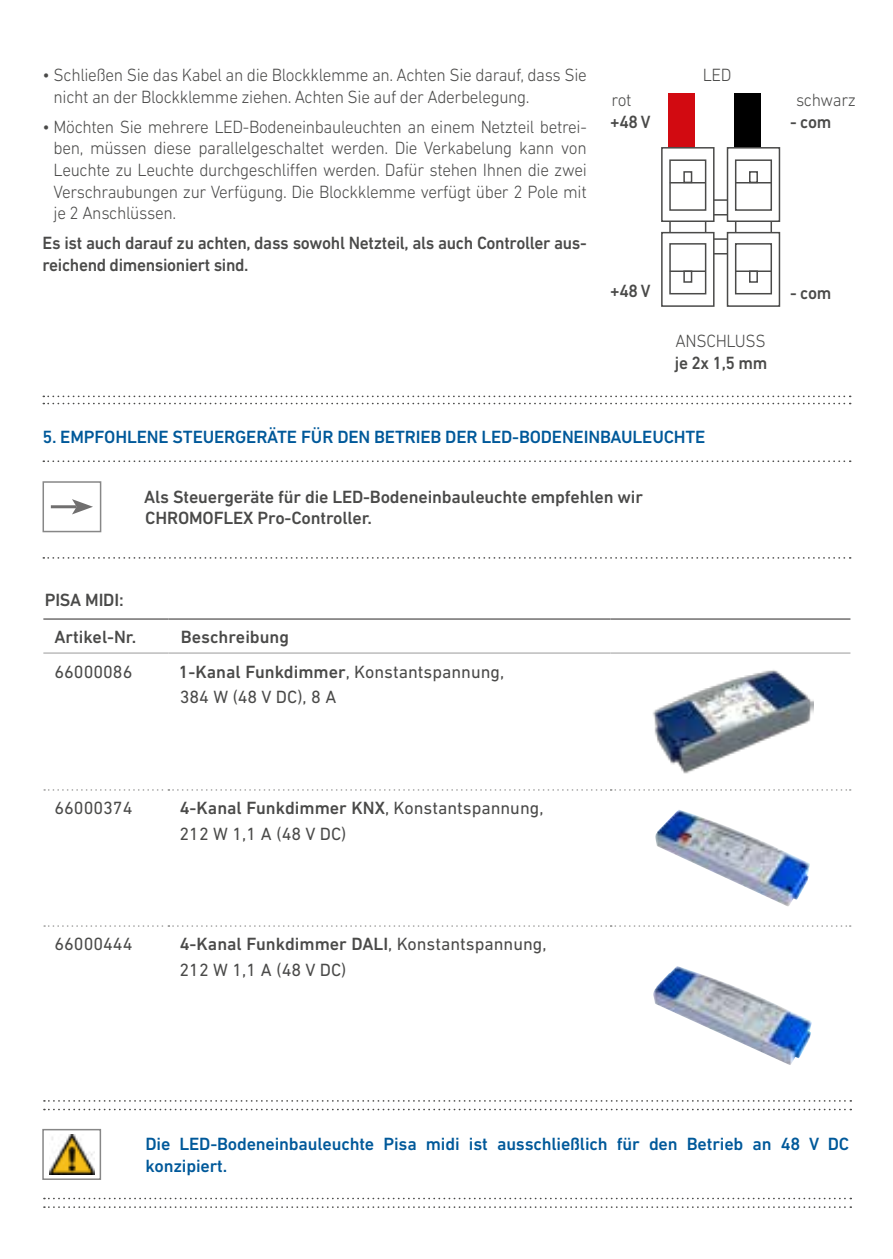
<style>
.page{position:relative;width:893px;height:1259px;background:#fff}
.page>*{position:absolute;margin:0;border:0;box-sizing:border-box;transform-origin:0 0}
.t1{font:300 18px/21.6px "DIN Next LT Pro";letter-spacing:-.02em;color:#4a4a49}
.t2{font:18px/25.8px "DIN Next LT Pro";color:#4a4a49}
.t3{font:500 18px/21.6px "DIN Next LT Pro";letter-spacing:-.01em;color:#00599a}
.t4{font:500 18px/21.6px "DIN Next LT Pro";letter-spacing:-.015em;color:#4a4a49;scale:.96 1}
.t5{font:500 18px/36.9px "DIN Next LT Pro";letter-spacing:-.015em;color:#4a4a49}
.t6{font:300 18px "DIN Next LT Pro";letter-spacing:-.02em;color:#4a4a49;scale:.96 1}
.s1{font-weight:500}
</style>
<div class="page">
<hr style="left:43px;top:618px;width:125px;height:2px;background:#706f6f">
<hr style="left:168px;top:618px;width:443px;height:2px;background:#706f6f">
<hr style="left:611px;top:618px;width:239px;height:2px;background:#706f6f">
<hr style="left:43px;top:652px;width:125px;height:2px;background:#bcbcbc">
<hr style="left:168px;top:652px;width:443px;height:2px;background:#bcbcbc">
<hr style="left:611px;top:652px;width:239px;height:2px;background:#bcbcbc">
<svg style="left:44px;top:789px;width:807px;height:1px"></svg>
<svg style="left:44px;top:925px;width:807px;height:2px"></svg>
<svg style="left:44px;top:1197px;width:807px;height:2px"></svg>
<div style="left:43px;top:481px;width:58px;height:51px;border:2px solid #878787"></div>
<hr style="left:51px;top:505px;width:26px;height:3px;background:#706f6f">
<svg style="left:72px;top:499px;width:21px;height:15px"></svg>
<svg style="left:43px;top:557px;width:808px;height:2px"></svg>
<svg style="left:43px;top:460px;width:808px;height:2px"></svg>
<div style="left:42px;top:1129px;width:59px;height:51px;border:2px solid #878787"></div>
<img style="left:49px;top:1134px;width:45px;height:40px">
<img style="left:655px;top:810px;width:155px;height:97px">
<img style="left:653px;top:966px;width:159px;height:99px">
<img style="left:653px;top:670px;width:160px;height:104px">
<svg style="left:44px;top:1206px;width:807px;height:2px"></svg>
<svg style="left:44px;top:1100px;width:807px;height:1px"></svg>
<svg style="left:44px;top:1108px;width:807px;height:2px"></svg>
<svg style="left:43px;top:395px;width:808px;height:2px"></svg>
<svg style="left:43px;top:403px;width:808px;height:1px"></svg>
<div style="left:669px;top:93px;width:26px;height:58px;background:#d20a11"></div>
<div style="left:734px;top:93px;width:27px;height:58px;background:#000"></div>
<div style="left:709px;top:199px;width:25px;height:16px;border:2px solid #4a4a49"></div>
<div style="left:709px;top:238px;width:25px;height:16px;border:2px solid #4a4a49"></div>
<div style="left:735px;top:219px;width:37px;height:20px;border:2px solid #4a4a49"></div>
<div style="left:669px;top:219px;width:37px;height:20px;border:2px solid #4a4a49"></div>
<div style="left:727px;top:147px;width:53px;height:75px;background:#fff;border:2px solid #4a4a49"></div>
<div style="left:661px;top:147px;width:53px;height:75px;background:#fff;border:2px solid #4a4a49"></div>
<div style="left:727px;top:232px;width:53px;height:75px;background:#fff;border:2px solid #4a4a49"></div>
<div style="left:661px;top:232px;width:53px;height:75px;background:#fff;border:2px solid #4a4a49"></div>
<div style="left:735px;top:159px;width:37px;height:52px;border:2px solid #4a4a49"></div>
<div style="left:669px;top:159px;width:37px;height:52px;border:2px solid #4a4a49"></div>
<div style="left:735px;top:243px;width:37px;height:51px;border:2px solid #4a4a49"></div>
<div style="left:669px;top:243px;width:37px;height:51px;border:2px solid #4a4a49"></div>
<hr style="left:735px;top:182px;width:36px;height:1px;background:#4a4a49">
<hr style="left:670px;top:182px;width:36px;height:1px;background:#4a4a49">
<hr style="left:735px;top:270px;width:36px;height:2px;background:#4a4a49">
<hr style="left:670px;top:270px;width:36px;height:2px;background:#4a4a49">
<div style="left:749px;top:171px;width:9px;height:12px;border:2px solid #4a4a49"></div>
<div style="left:683px;top:171px;width:9px;height:12px;border:2px solid #4a4a49"></div>
<div style="left:749px;top:270px;width:9px;height:13px;border:2px solid #4a4a49"></div>
<div style="left:683px;top:270px;width:9px;height:13px;border:2px solid #4a4a49"></div>
<p class="t1" style="left:54px;top:64px;width:535px;text-indent:-11px">• Schließen Sie das Kabel an die Blockklemme an. Achten Sie darauf, dass Sie nicht an der Blockklemme ziehen. Achten Sie auf der Aderbelegung.</p>
<p class="t1" style="left:54px;top:116px;width:535px;text-align:justify;text-indent:-11px">• Möchten Sie mehrere LED-Bodeneinbauleuchten an einem Netzteil betrei&shy;ben, müssen diese parallelgeschaltet werden. Die Verkabelung kann von Leuchte zu Leuchte durchgeschliffen werden. Dafür stehen Ihnen die zwei Verschraubungen zur Verfügung. Die Blockklemme verfügt über 2 Pole mit je 2 Anschlüssen.</p>
<p class="t4" style="left:43px;top:232px;width:568px">Es ist auch darauf zu achten, dass sowohl Netzteil, als auch Controller aus&shy;reichend dimensioniert sind.</p>
<p class="t6" style="left:612px;top:90px;width:22px">rot</p>
<p class="t4" style="left:610px;top:111px;width:44px">+48 V</p>
<p class="t6" style="left:703px;top:65px;width:31px">LED</p>
<p class="t4" style="left:610px;top:280px;width:44px">+48 V</p>
<p class="t6" style="left:676px;top:331px;width:95px">ANSCHLUSS</p>
<p class="t4" style="left:675px;top:352px;width:98px">je 2x 1,5 mm</p>
<p class="t3" style="left:43px;top:426px;width:664px">5. EMPFOHLENE STEUERGERÄTE FÜR DEN BETRIEB DER LED-BODENEINBAULEUCHTE</p>
<p class="t5" style="left:144px;top:486px;width:500px;line-height:21.6px">Als Steuergeräte für die LED-Bodeneinbauleuchte empfehlen wir<br>CHROMOFLEX Pro-Controller.</p>
<p class="t6" style="left:796px;top:90px;width:64px">schwarz</p>
<p class="t4" style="left:790px;top:111px;width:44px">- com</p>
<p class="t4" style="left:790px;top:282px;width:44px">- com</p>
<p class="t5" style="left:54px;top:581px;width:83px;text-indent:-10px">PISA MIDI:<br>Artikel-Nr.</p>
<p class="t5" style="left:181px;top:618px;width:110px">Beschreibung</p>
<p class="t2" style="left:54px;top:658px;width:80px">66000086</p>
<p class="t2" style="left:179px;top:658px;width:327px"><span class="s1">1-Kanal Funkdimmer</span>, Konstantspannung,<br>384 W (48 V DC), 8 A</p>
<p class="t2" style="left:54px;top:794px;width:80px">66000374</p>
<p class="t2" style="left:180px;top:794px;width:365px"><span class="s1">4-Kanal Funkdimmer KNX</span>, Konstantspannung,<br>212 W 1,1 A (48 V DC)</p>
<p class="t2" style="left:54px;top:930px;width:80px">66000444</p>
<p class="t2" style="left:180px;top:930px;width:368px"><span class="s1">4-Kanal Funkdimmer DALI</span>, Konstantspannung,<br>212 W 1,1 A (48 V DC)</p>
<p class="t3" style="left:146px;top:1133px;width:705px">Die LED-Bodeneinbauleuchte Pisa midi ist ausschließlich für den Betrieb an 48 V DC konzipiert.</p>
</div>
